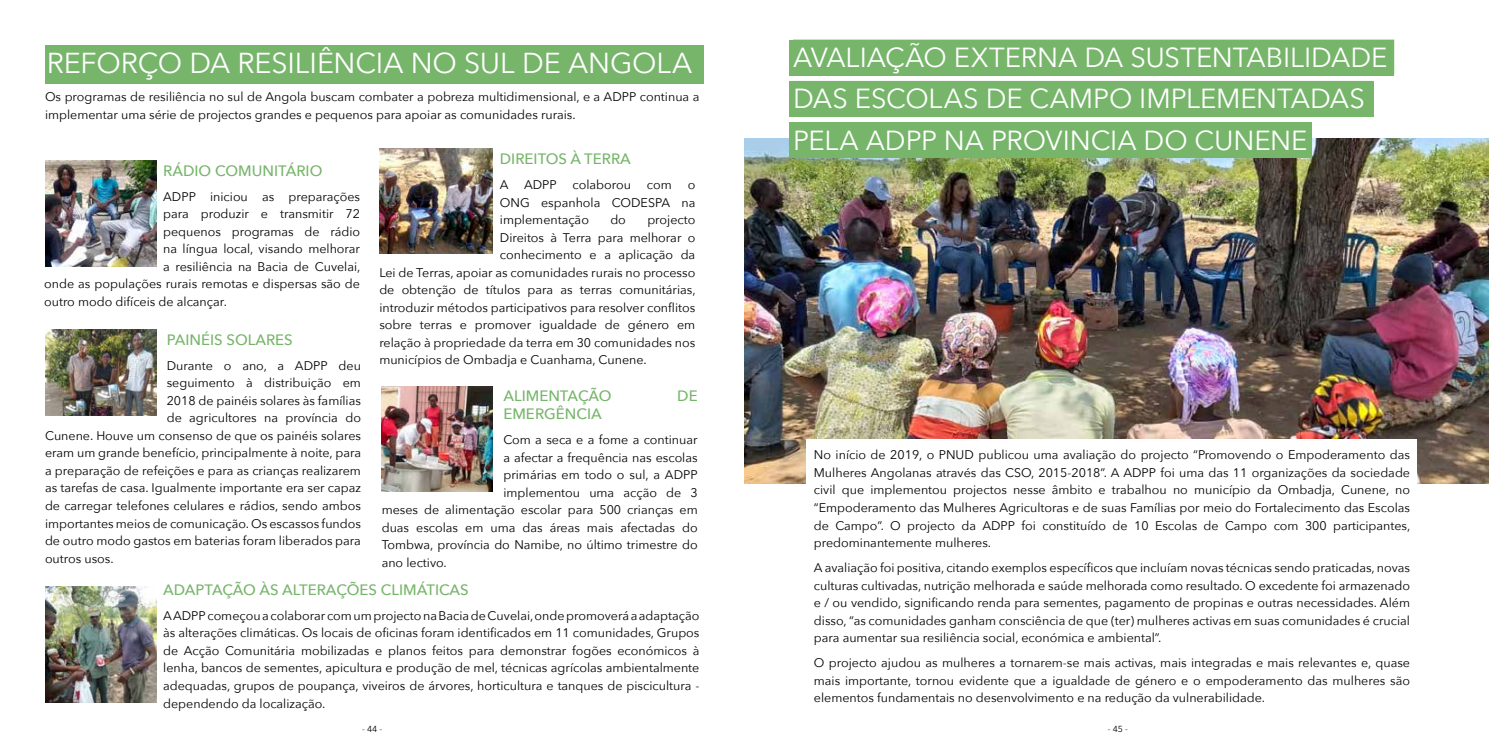
<style>
.page{position:relative;width:1489px;height:745px;background:#fff}
.page>*{position:absolute;margin:0;border:0;box-sizing:border-box;transform-origin:0 0}
.t1{font:28.75px "Avenir Next";letter-spacing:-.005em;color:#fff}
.t2{font:27.5px/41.2px "Avenir Next";color:#fff}
.t3{font:500 15px "Avenir Next";color:#77b56b}
.t4{font:12.5px/17.5px "Avenir Next";color:#000;text-align:justify}
.t5{font:8.75px "Avenir Next";color:#000}
</style>
<div class="page">
<div style="left:789px;top:40px;width:605px;height:36px;background:#77b56b"></div>
<img style="left:744px;top:138px;width:744px;height:345px">
<div style="left:806px;top:439px;width:610px;height:274px;background:#fff"></div>
<div style="left:789px;top:122px;width:522px;height:36px;background:#77b56b"></div>
<div style="left:793px;top:81px;width:578px;height:35px;background:#77b56b"></div>
<img style="left:382px;top:386px;width:111px;height:105px">
<img style="left:45px;top:329px;width:111px;height:86px">
<img style="left:45px;top:160px;width:111px;height:107px">
<img style="left:379px;top:149px;width:114px;height:105px">
<img style="left:45px;top:586px;width:111px;height:116px">
<div style="left:45px;top:45px;width:659px;height:38px;background:#77b56b"></div>
<h1 class="t1" style="left:47px;top:39px;width:647px">REFORÇO DA RESILIÊNCIA NO SUL DE ANGOLA</h1>
<p class="t4" style="left:45px;top:87px;width:656px">Os programas de resiliência no sul de Angola buscam combater a pobreza multidimensional, e a ADPP continua a implementar uma série de projectos grandes e pequenos para apoiar as comunidades rurais.</p>
<p class="t3" style="left:500px;top:146px;width:133px">DIREITOS À TERRA</p>
<p class="t4" style="left:500px;top:175px;width:58px">A ADPP</p>
<p class="t4" style="left:572px;top:175px;width:60px">colaborou</p>
<p class="t4" style="left:647px;top:175px;width:26px">com</p>
<p class="t3" style="left:163px;top:157px;width:161px">RÁDIO COMUNITÁRIO</p>
<p class="t4" style="left:163px;top:187px;width:198px">ADPP iniciou as preparações</p>
<p class="t4" style="left:163px;top:204px;width:198px">para produzir e transmitir 72</p>
<p class="t4" style="left:163px;top:222px;width:198px">pequenos programas de rádio</p>
<p class="t4" style="left:163px;top:239px;width:198px">na língua local, visando melhorar</p>
<p class="t4" style="left:163px;top:257px;width:199px">a resiliência na Bacia de Cuvelai,</p>
<p class="t4" style="left:44px;top:274px;width:317px">onde as populações rurais remotas e dispersas são de</p>
<p class="t4" style="left:44px;top:292px;width:184px">outro modo difíceis de alcançar.</p>
<p class="t3" style="left:167px;top:326px;width:128px">PAINÉIS SOLARES</p>
<p class="t4" style="left:167px;top:356px;width:196px">Durante o ano, a ADPP deu</p>
<p class="t4" style="left:167px;top:373px;width:196px">seguimento à distribuição em</p>
<p class="t4" style="left:167px;top:391px;width:196px">2018 de painéis solares às famílias</p>
<p class="t4" style="left:167px;top:408px;width:196px">de agricultores na província do</p>
<p class="t4" style="left:45px;top:426px;width:317px">Cunene. Houve um consenso de que os painéis solares</p>
<p class="t4" style="left:45px;top:443px;width:317px">eram um grande benefício, principalmente à noite, para</p>
<p class="t4" style="left:45px;top:461px;width:317px">a preparação de refeições e para as crianças realizarem</p>
<p class="t4" style="left:45px;top:478px;width:317px">as tarefas de casa. Igualmente importante era ser capaz</p>
<p class="t4" style="left:45px;top:496px;width:317px">de carregar telefones celulares e rádios, sendo ambos</p>
<p class="t4" style="left:45px;top:513px;width:317px">importantes meios de comunicação. Os escassos fundos</p>
<p class="t4" style="left:45px;top:531px;width:317px">de outro modo gastos em baterias foram liberados para</p>
<p class="t4" style="left:45px;top:548px;width:70px">outros usos.</p>
<p class="t4" style="left:500px;top:175px;width:197px;text-indent:188px">o ONG espanhola CODESPA na implementação</p>
<p class="t4" style="left:610px;top:210px;width:17px">do</p>
<p class="t4" style="left:647px;top:210px;width:49px">projecto</p>
<p class="t4" style="left:500px;top:228px;width:197px">Direitos à Terra para melhorar o</p>
<p class="t4" style="left:500px;top:245px;width:197px">conhecimento e a aplicação da</p>
<p class="t4" style="left:379px;top:263px;width:317px">Lei de Terras, apoiar as comunidades rurais no processo</p>
<p class="t4" style="left:379px;top:280px;width:318px">de obtenção de títulos para as terras comunitárias,</p>
<p class="t4" style="left:379px;top:298px;width:317px">introduzir métodos participativos para resolver conflitos</p>
<p class="t4" style="left:379px;top:315px;width:317px">sobre terras e promover igualdade de género em</p>
<p class="t4" style="left:379px;top:333px;width:317px">relação à propriedade da terra em 30 comunidades nos</p>
<p class="t4" style="left:379px;top:350px;width:269px">municípios de Ombadja e Cuanhama, Cunene.</p>
<p class="t3" style="left:503px;top:383px;width:110px">ALIMENTAÇÃO</p>
<p class="t3" style="left:677px;top:383px;width:22px">DE</p>
<p class="t3" style="left:503px;top:401px;width:100px">EMERGÊNCIA</p>
<p class="t4" style="left:503px;top:430px;width:196px">Com a seca e a fome a continuar</p>
<p class="t4" style="left:503px;top:447px;width:196px">a afectar a frequência nas escolas</p>
<p class="t4" style="left:503px;top:465px;width:196px">primárias em todo o sul, a ADPP</p>
<p class="t4" style="left:503px;top:482px;width:196px">implementou uma acção de 3</p>
<p class="t4" style="left:381px;top:500px;width:317px">meses de alimentação escolar para 500 crianças em</p>
<p class="t4" style="left:381px;top:517px;width:317px">duas escolas em uma das áreas mais afectadas do</p>
<p class="t4" style="left:381px;top:535px;width:317px">Tombwa, província do Namibe, no último trimestre do</p>
<p class="t4" style="left:381px;top:552px;width:67px">ano lectivo.</p>
<p class="t3" style="left:163px;top:576px;width:307px">ADAPTAÇÃO ÀS ALTERAÇÕES CLIMÁTICAS</p>
<p class="t4" style="left:163px;top:606px;width:538px">A ADPP começou a colaborar com um projecto na Bacia de Cuvelai, onde promoverá a adaptação às alterações climáticas. Os locais de oficinas foram identificados em 11 comunidades, Grupos de Acção Comunitária mobilizadas e planos feitos para demonstrar fogões económicos à lenha, bancos de sementes, apicultura e produção de mel, técnicas agrícolas ambientalmente adequadas, grupos de poupança, viveiros de árvores, horticultura e tanques de piscicultura - dependendo da localização.</p>
<h2 class="t2" style="left:793px;top:36px;width:595px">AVALIAÇÃO EXTERNA DA SUSTENTABILIDADE<br>DAS ESCOLAS DE CAMPO IMPLEMENTADAS<br>PELA ADPP NA PROVINCIA DO CUNENE</h2>
<p class="t4" style="left:813px;top:445px;width:598px">No início de 2019, o PNUD publicou uma avaliação do projecto “Promovendo o Empoderamento das Mulheres Angolanas através das CSO, 2015-2018”. A ADPP foi uma das 11 organizações da sociedade civil que implementou projectos nesse âmbito e trabalhou no município da Ombadja, Cunene, no “Empoderamento das Mulheres Agricultoras e de suas Famílias por meio do Fortalecimento das Escolas de Campo”. O projecto da ADPP foi constituído de 10 Escolas de Campo com 300 participantes, predominantemente mulheres.</p>
<p class="t4" style="left:813px;top:558px;width:597px">A avaliação foi positiva, citando exemplos específicos que incluíam novas técnicas sendo praticadas, novas culturas cultivadas, nutrição melhorada e saúde melhorada como resultado. O excedente foi armazenado e / ou vendido, significando renda para sementes, pagamento de propinas e outras necessidades. Além disso, “as comunidades ganham consciência de que (ter) mulheres activas em suas comunidades é crucial para aumentar sua resiliência social, económica e ambiental”.</p>
<p class="t4" style="left:813px;top:653px;width:597px">O projecto ajudou as mulheres a tornarem-se mais activas, mais integradas e mais relevantes e, quase mais importante, tornou evidente que a igualdade de género e o empoderamento das mulheres são elementos fundamentais no desenvolvimento e na redução da vulnerabilidade.</p>
<p class="t5" style="left:362px;top:720px;width:22px">- 44 -</p>
<p class="t5" style="left:1107px;top:720px;width:22px">- 45 -</p>
</div>
